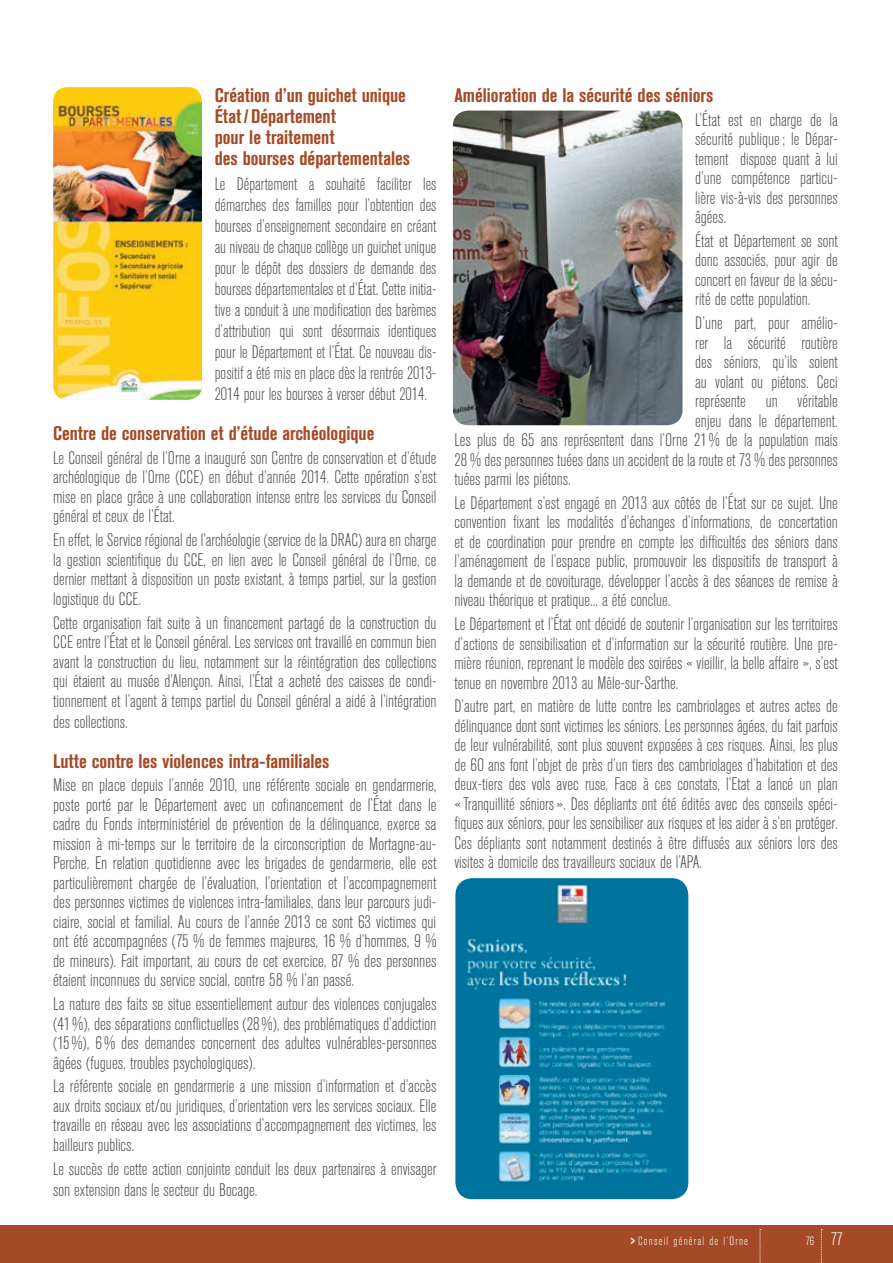
<style>
.page{position:relative;width:893px;height:1263px;background:#fff}
.page>*{position:absolute;margin:0;border:0;box-sizing:border-box;transform-origin:0 0}
.t1{font:700 condensed 19.5px/21px "Akzidenz Grotesk BE";color:#a54a26}
.t2{font:300 condensed 18px/19.5px "Akzidenz Grotesk BE";color:#4b4c4d;text-align:justify}
.t3{font:300 condensed 12px "Akzidenz Grotesk BE";letter-spacing:.1em;color:#fff}
.s1{font-weight:800;font-stretch:normal}
.s2{font-size:18px}
</style>
<div class="page">
<hr style="left:0;top:432px;width:1px;height:92px;background:#231f20">
<div style="left:0;top:1225px;width:893px;height:38px;background:#a54a26"></div>
<svg style="left:760px;top:1229px;width:1px;height:34px"></svg>
<svg style="left:821px;top:1229px;width:1px;height:34px"></svg>
<img style="left:453px;top:111px;width:229px;height:314px">
<img style="left:53px;top:87px;width:149px;height:313px">
<img style="left:455px;top:878px;width:233px;height:321px">
<p class="t1" style="left:215px;top:85px;width:197px">Création d’un guichet unique<br>État/ Département<br>pour le traitement<br>des bourses départementales</p>
<p class="t2" style="left:215px;top:174px;width:223px;line-height:21px">Le Département a souhaité faciliter les démarches des familles pour l’obtention des bourses d’enseignement secondaire en créant au niveau de chaque collège un guichet unique pour le dépôt des dossiers de demande des bourses départementales et d’État. Cette initia&shy;tive a conduit à une modification des barèmes d’attribution qui sont désormais identiques pour le Département et l’État. Ce nouveau dis&shy;positif a été mis en place dès la rentrée 2013- 2014 pour les bourses à verser début 2014.</p>
<p class="t1" style="left:53px;top:423px;width:323px">Centre de conservation et d’étude archéologique</p>
<p class="t2" style="left:53px;top:449px;width:385px">Le Conseil général de l’Orne a inauguré son Centre de conservation et d’étude archéologique de l’Orne (CCE) en début d’année 2014. Cette opération s’est mise en place grâce à une collaboration intense entre les services du Conseil général et ceux de l’État.</p>
<p class="t2" style="left:53px;top:531px;width:385px">En effet, le Service régional de l’archéologie (service de la DRAC) aura en charge la gestion scientifique du CCE, en lien avec le Conseil général de l’Orne, ce dernier mettant à disposition un poste existant, à temps partiel, sur la gestion logistique du CCE.</p>
<p class="t2" style="left:53px;top:613px;width:385px">Cette organisation fait suite à un financement partagé de la construction du CCE entre l’État et le Conseil général. Les services ont travaillé en commun bien avant la construction du lieu, notamment sur la réintégration des collections qui étaient au musée d’Alençon. Ainsi, l’État a acheté des caisses de condi&shy;tionnement et l’agent à temps partiel du Conseil général a aidé à l’intégration des collections.</p>
<p class="t1" style="left:53px;top:751px;width:278px">Lutte contre les violences intra-familiales</p>
<p class="t2" style="left:53px;top:776px;width:385px">Mise en place depuis l’année 2010, une référente sociale en gendarmerie, poste porté par le Département avec un cofinancement de l’État dans le cadre du Fonds interministériel de prévention de la délinquance, exerce sa mission à mi-temps sur le territoire de la circonscription de Mortagne-au-Perche. En relation quotidienne avec les brigades de gendarmerie, elle est particulièrement chargée de l’évaluation, l’orientation et l’accompagnement des personnes victimes de violences intra-familiales, dans leur parcours judi&shy;ciaire, social et familial. Au cours de l’année 2013 ce sont 63 victimes qui ont été accompagnées (75 % de femmes majeures, 16 % d’hommes, 9 % de mineurs). Fait important, au cours de cet exercice, 87 % des personnes étaient inconnues du service social, contre 58 % l’an passé.</p>
<p class="t2" style="left:53px;top:995px;width:385px">La nature des faits se situe essentiellement autour des violences conjugales (41%), des séparations conflictuelles (28%), des problématiques d’addiction (15%), 6% des demandes concernent des adultes vulnérables-personnes âgées (fugues, troubles psychologiques).</p>
<p class="t2" style="left:53px;top:1077px;width:385px">La référente sociale en gendarmerie a une mission d’information et d’accès aux droits sociaux et/ou juridiques, d’orientation vers les services sociaux. Elle travaille en réseau avec les associations d’accompagnement des victimes, les bailleurs publics.</p>
<p class="t2" style="left:53px;top:1158px;width:385px;line-height:21px">Le succès de cette action conjointe conduit les deux partenaires à envisager son extension dans le secteur du Bocage.</p>
<p class="t1" style="left:454px;top:85px;width:260px">Amélioration de la sécurité des séniors</p>
<p class="t2" style="left:695px;top:110px;width:144px">L’État est en charge de la sécurité publique; le Dépar&shy;tement dispose quant à lui d’une compétence particu&shy;lière vis-à-vis des personnes âgées.</p>
<p class="t2" style="left:695px;top:231px;width:144px">État et Département se sont donc associés, pour agir de concert en faveur de la sécu&shy;rité de cette population.</p>
<p class="t2" style="left:695px;top:314px;width:144px">D’une part, pour amélio-</p>
<p class="t2" style="left:695px;top:333px;width:144px">rer la sécurité routière</p>
<p class="t2" style="left:695px;top:353px;width:144px">des séniors, qu’ils soient</p>
<p class="t2" style="left:695px;top:372px;width:144px">au volant ou piétons. Ceci</p>
<p class="t2" style="left:695px;top:392px;width:144px">représente un véritable</p>
<p class="t2" style="left:695px;top:411px;width:144px">enjeu dans le département.</p>
<p class="t2" style="left:454px;top:431px;width:385px">Les plus de 65 ans représentent dans l’Orne 21% de la population mais</p>
<p class="t2" style="left:454px;top:450px;width:385px">28 % des personnes tuées dans un accident de la route et 73 % des personnes</p>
<p class="t2" style="left:454px;top:470px;width:118px">tuées parmi les piétons.</p>
<p class="t2" style="left:454px;top:493px;width:385px">Le Département s’est engagé en 2013 aux côtés de l’État sur ce sujet. Une convention fixant les modalités d’échanges d’informations, de concertation et de coordination pour prendre en compte les difficultés des séniors dans l’aménagement de l’espace public, promouvoir les dispositifs de transport à la demande et de covoiturage, développer l’accès à des séances de remise à niveau théorique et pratique... a été conclue.</p>
<p class="t2" style="left:454px;top:615px;width:385px">Le Département et l’État ont décidé de soutenir l’organisation sur les territoires d’actions de sensibilisation et d’information sur la sécurité routière. Une pre&shy;mière réunion, reprenant le modèle des soirées « vieillir, la belle affaire », s’est tenue en novembre 2013 au Mêle-sur-Sarthe.</p>
<p class="t2" style="left:454px;top:697px;width:385px">D’autre part, en matière de lutte contre les cambriolages et autres actes de délinquance dont sont victimes les séniors. Les personnes âgées, du fait parfois de leur vulnérabilité, sont plus souvent exposées à ces risques. Ainsi, les plus de 60 ans font l’objet de près d’un tiers des cambriolages d’habitation et des deux-tiers des vols avec ruse. Face à ces constats, l’Etat a lancé un plan «Tranquillité séniors». Des dépliants ont été édités avec des conseils spéci&shy;fiques aux séniors, pour les sensibiliser aux risques et les aider à s’en protéger.<br>Ces dépliants sont notamment destinés à être diffusés aux séniors lors des visites à domicile des travailleurs sociaux de l’APA.</p>
<p class="t3" style="left:631px;top:1234px;width:118px"><span class="s1">&gt;</span> Conseil général de l’Orne</p>
<p class="t3" style="left:806px;top:1234px;width:38px">76 <span class="s2">77</span></p>
</div>
